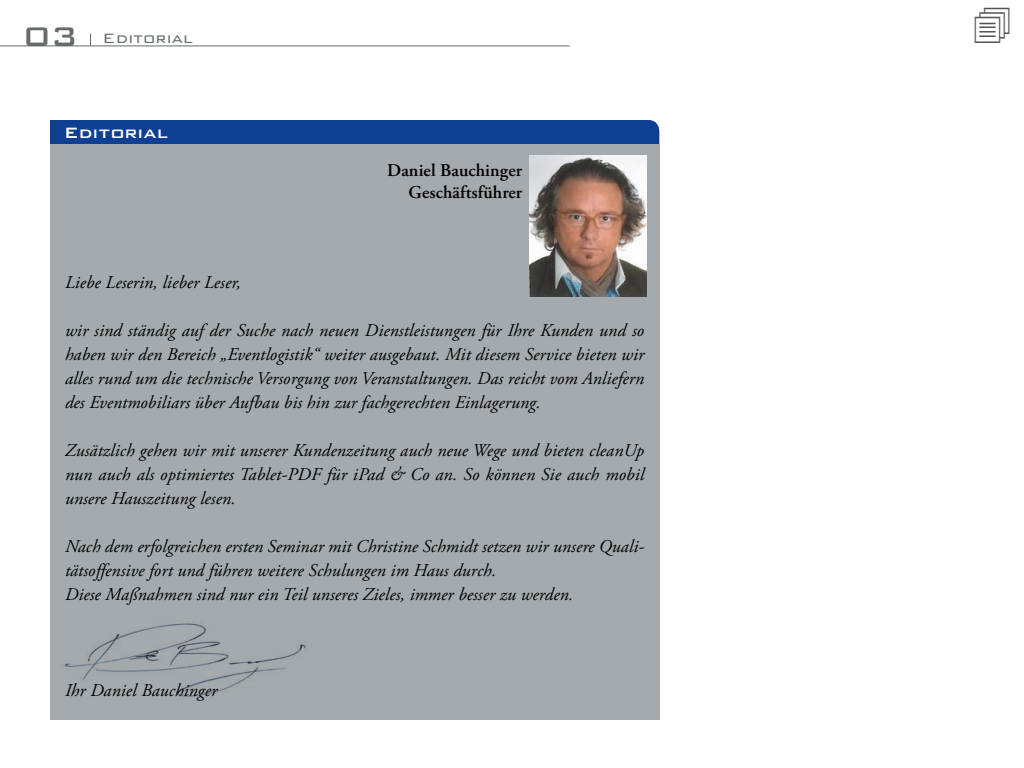
<style>
.page{position:relative;width:1024px;height:768px;background:#fff}
.page>*{position:absolute;margin:0;border:0;box-sizing:border-box;transform-origin:0 0}
.Ttiel-3_16pt_Inhalt{font:500 20px "Bank Gothic BT";letter-spacing:.005em;color:#fff}
.Fließtext{font:italic 18px/24px "Adobe Garamond Pro";letter-spacing:.005em;color:#000;text-align:justify}
.Bildtitel{font:600 18px "Adobe Garamond Pro";letter-spacing:.005em;color:#000}
.Kopftext{font:300 18px "Bank Gothic BT";letter-spacing:.005em;color:#656b6d}
.s1{font-weight:500;font-size:36px}
</style>
<div class="page">
<div style="left:50px;top:120px;width:609px;height:24px;background:#0f3f93"></div>
<div style="left:50px;top:144px;width:609px;height:576px;background:#a5aaae"></div>
<img style="left:64px;top:623px;width:242px;height:74px">
<img style="left:529px;top:155px;width:117px;height:141px">
<hr style="left:0;top:45px;width:570px;height:1px;background:#656b6d">
<p class="Kopftext" style="left:23px;top:28px;width:171px"><span class="s1">03</span> Editorial</p>
<p class="Ttiel-3_16pt_Inhalt" style="left:64px;top:122px;width:106px">Editorial</p>
<p class="Bildtitel" style="left:387px;top:160px;width:136px">Daniel Bauchinger</p>
<p class="Bildtitel" style="left:409px;top:182px;width:115px">Geschäftsführer</p>
<p class="Fließtext" style="left:65px;top:271px;width:178px">Liebe Leserin, lieber Leser,</p>
<p class="Fließtext" style="left:65px;top:319px;width:581px">wir sind ständig auf der Suche nach neuen Dienstleistungen für Ihre Kunden und so haben wir den Bereich „Eventlogistik“ weiter ausgebaut. Mit diesem Service bieten wir alles rund um die technische Versorgung von Veranstaltungen. Das reicht vom Anliefern des Eventmobiliars über Aufbau bis hin zur fachgerechten Einlagerung.</p>
<p class="Fließtext" style="left:65px;top:439px;width:581px">Zusätzlich gehen wir mit unserer Kundenzeitung auch neue Wege und bieten cleanUp nun auch als optimiertes Tablet-PDF für iPad &amp; Co an. So können Sie auch mobil unsere Hauszeitung lesen.</p>
<p class="Fließtext" style="left:65px;top:535px;width:581px">Nach dem erfolgreichen ersten Seminar mit Christine Schmidt setzen wir unsere Quali&shy;tätsoffensive fort und führen weitere Schulungen im Haus durch.</p>
<p class="Fließtext" style="left:65px;top:583px;width:510px">Diese Maßnahmen sind nur ein Teil unseres Zieles, immer besser zu werden.</p>
<p class="Fließtext" style="left:65px;top:679px;width:154px">Ihr Daniel Bauchinger</p>
</div>
